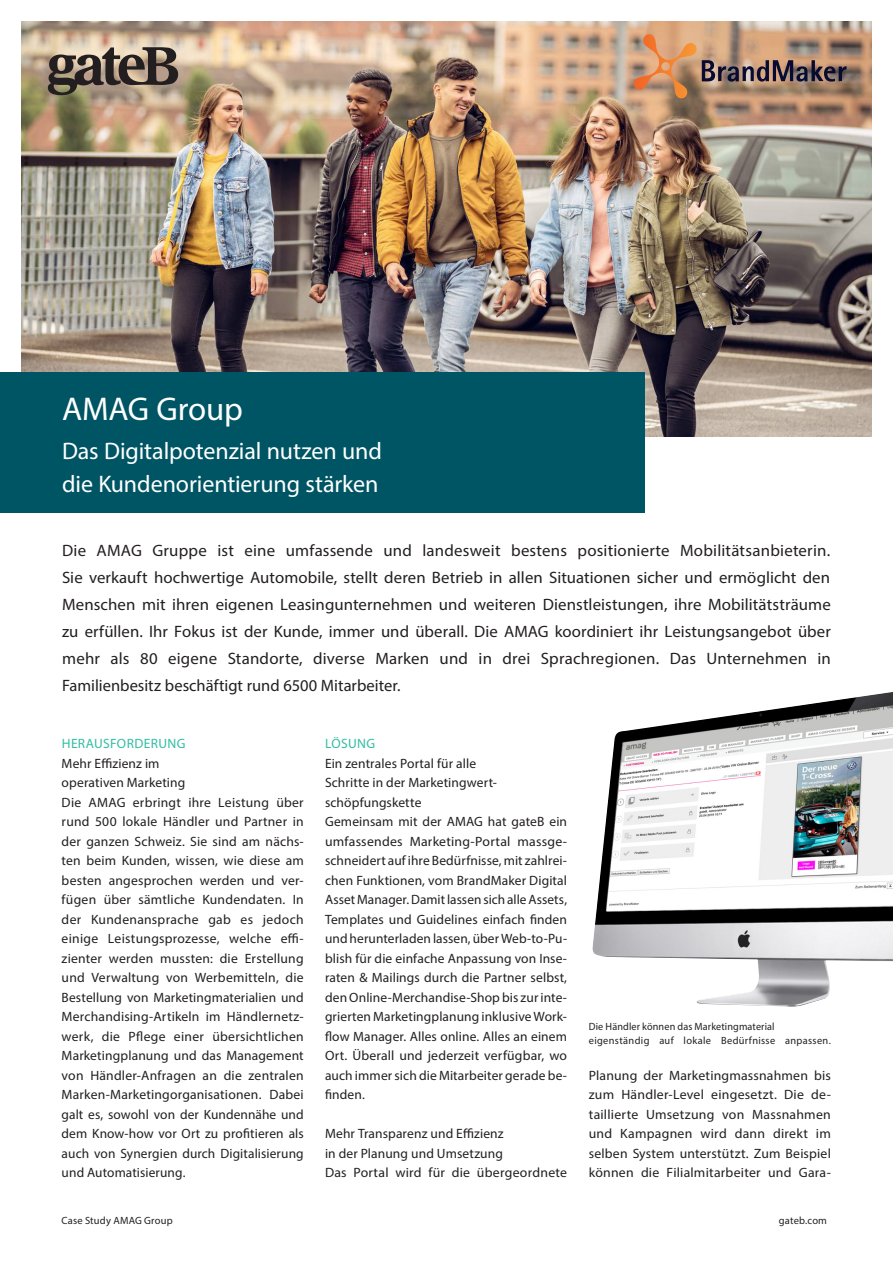
<style>
.page{position:relative;width:893px;height:1263px;background:#fff}
.page>*{position:absolute;margin:0;border:0;box-sizing:border-box;transform-origin:0 0}
._01_Haupttitel{font:33px "Myriad Pro";letter-spacing:-.005em;color:#fff}
._01_Haupttitel-2{font:24px "Myriad Pro";letter-spacing:-.005em;color:#fff}
._01_Zwischentitel{font:16.5px/27px "Myriad Pro";color:#231f20;text-align:justify}
._02_Grundschrift{font:13.5px/19.5px "Myriad Pro";letter-spacing:.01em;color:#231f20;text-align:justify}
._02_Grundschrift-2{font:13.5px "Myriad Pro";letter-spacing:.03em;color:#33bda3}
._02_Grundschrift-3{font:10.5px "Myriad Pro";letter-spacing:.02em;color:#231f20}
._02_Kontakt{font:10.5px "Myriad Pro";letter-spacing:.015em;color:#231f20}
</style>
<div class="page">
<img style="left:21px;top:21px;width:851px;height:415px">
<div style="left:0;top:373px;width:644px;height:140px;background:#005564"></div>
<svg style="left:48px;top:47px;width:130px;height:48px"></svg>
<svg style="left:702px;top:60px;width:144px;height:22px"></svg>
<svg style="left:634px;top:34px;width:62px;height:64px"></svg>
<img style="left:592px;top:692px;width:301px;height:315px">
<p class="_01_Haupttitel" style="left:62px;top:388px;width:182px">AMAG Group</p>
<p class="_01_Haupttitel-2" style="left:62px;top:436px;width:321px">Das Digitalpotenzial nutzen und</p>
<p class="_01_Haupttitel-2" style="left:62px;top:469px;width:318px">die Kundenorientierung stärken</p>
<p class="_01_Zwischentitel" style="left:62px;top:537px;width:770px">Die AMAG Gruppe ist eine umfassende und landesweit bestens positionierte Mobilitätsanbieterin.<br>Sie verkauft hochwertige Automobile, stellt deren Betrieb in allen Situationen sicher und ermöglicht den Menschen mit ihren eigenen Leasingunternehmen und weiteren Dienstleistungen, ihre Mobilitätsträume zu erfüllen. Ihr Fokus ist der Kunde, immer und überall. Die AMAG koordiniert ihr Leistungsangebot über mehr als 80 eigene Standorte, diverse Marken und in drei Sprachregionen. Das Unternehmen in Familienbesitz beschäftigt rund 6500 Mitarbeiter.</p>
<p class="_02_Grundschrift-2" style="left:62px;top:735px;width:125px">HERAUSFORDERUNG</p>
<p class="_02_Grundschrift" style="left:62px;top:753px;width:99px">Mehr Effizienz im</p>
<p class="_02_Grundschrift" style="left:62px;top:773px;width:125px">operativen Marketing</p>
<p class="_02_Grundschrift" style="left:62px;top:792px;width:244px">Die AMAG erbringt ihre Leistung über rund 500 lokale Händler und Partner in der ganzen Schweiz. Sie sind am nächs&shy;ten beim Kunden, wissen, wie diese am besten angesprochen werden und ver&shy;fügen über sämtliche Kundendaten. In der Kundenansprache gab es jedoch einige Leistungsprozesse, welche effi&shy;zienter werden mussten: die Erstellung und Verwaltung von Werbemitteln, die Bestellung von Marketingmaterialien und Merchandising-Artikeln im Händlernetz&shy;werk, die Pflege einer übersichtlichen Marketingplanung und das Management von Händler-Anfragen an die zentralen Marken-Marketingorganisationen. Dabei galt es, sowohl von der Kundennähe und dem Know-how vor Ort zu profitieren als auch von Synergien durch Digitalisierung und Automatisierung.</p>
<p class="_02_Grundschrift-2" style="left:325px;top:735px;width:52px">LÖSUNG</p>
<p class="_02_Grundschrift" style="left:325px;top:753px;width:153px">Ein zentrales Portal für alle</p>
<p class="_02_Grundschrift" style="left:325px;top:773px;width:174px">Schritte in der Marketingwert-</p>
<p class="_02_Grundschrift" style="left:325px;top:792px;width:98px">schöpfungskette</p>
<p class="_02_Grundschrift" style="left:325px;top:812px;width:244px">Gemeinsam mit der AMAG hat gateB ein umfassendes Marketing-Portal massge&shy;schneidert auf ihre Bedürfnisse, mit zahlrei&shy;chen Funktionen, vom BrandMaker Digital Asset Manager. Damit lassen sich alle Assets, Templates und Guidelines einfach finden und herunterladen lassen, über Web-to-Pu&shy;blish für die einfache Anpassung von Inse&shy;raten &amp; Mailings durch die Partner selbst, den Online-Merchandise-Shop bis zur inte&shy;grierten Marketingplanung inklusive Work&shy;flow Manager. Alles online. Alles an einem Ort. Überall und jederzeit verfügbar, wo auch immer sich die Mitarbeiter gerade be&shy;finden.</p>
<p class="_02_Grundschrift" style="left:325px;top:1124px;width:180px">Mehr Transparenz und Effizienz</p>
<p class="_02_Grundschrift" style="left:325px;top:1143px;width:179px">in der Planung und Umsetzung</p>
<p class="_02_Grundschrift" style="left:325px;top:1163px;width:244px">Das Portal wird für die übergeordnete</p>
<p class="_02_Grundschrift-3" style="left:589px;top:1020px;width:187px">Die Händler können das Marketingmaterial</p>
<p class="_02_Grundschrift-3" style="left:589px;top:1034px;width:244px">eigenständig auf lokale Bedürfnisse anpassen.</p>
<p class="_02_Grundschrift" style="left:589px;top:1065px;width:244px">Planung der Marketingmassnahmen bis zum Händler-Level eingesetzt. Die de&shy;taillierte Umsetzung von Massnahmen und Kampagnen wird dann direkt im selben System unterstützt. Zum Beispiel können die Filialmitarbeiter und Gara-</p>
<p class="_02_Grundschrift-3" style="left:62px;top:1214px;width:113px">Case Study AMAG Group</p>
<p class="_02_Kontakt" style="left:779px;top:1214px;width:50px">gateb.com</p>
</div>
